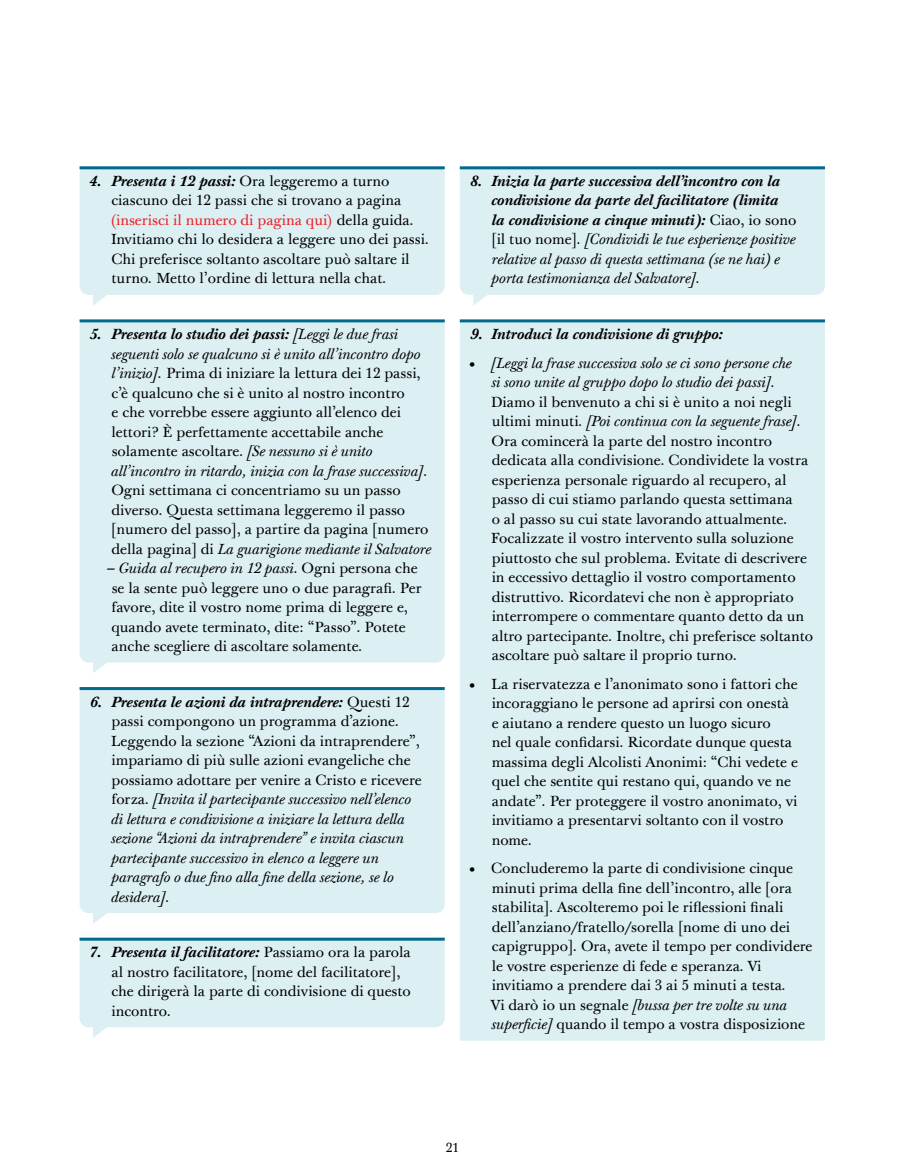
<style>
.page{position:relative;width:905px;height:1175px;background:#fff}
.page>*{position:absolute;margin:0;border:0;box-sizing:border-box;transform-origin:0 0}
.Speech_Bubble{font:14.25px/19.5px "Mc Kay Prolds Lat";color:#000}
.speechBub-bullet{font:14.25px/19.5px "Mc Kay Prolds Lat";color:#000}
.Speech_Bubble-2{font:italic 14.25px/19.5px "Mc Kay Prolds Lat";color:#000}
.speechBub-bulletLast{font:14.25px/19.5px "Mc Kay Prolds Lat";color:#000}
.Speech_Bubble-3{font:italic 700 14.25px/19.5px "Mc Kay Prolds Lat";color:#000}
.SBubble-first{font:italic 700 14.25px "Mc Kay Prolds Lat";color:#000}
.t1{font:12.75px "Mc Kay Prolds Lat";color:#000}
.s1{font-weight:700;font-style:italic}
.s2{color:#ed1d24}
.s3{font-style:italic}
.s4{font-weight:700}
.s5{font-style:normal}
.s6{font-weight:400;font-style:normal}
.s7{font-weight:400}
</style>
<div class="page">
<div style="left:80px;top:169px;width:365px;height:126px;background:#dceff3"></div>
<hr style="left:80px;top:166px;width:365px;height:3px;background:#00698c">
<div style="left:80px;top:322px;width:365px;height:340px;background:#dceff3"></div>
<hr style="left:80px;top:319px;width:365px;height:3px;background:#00698c">
<div style="left:80px;top:690px;width:365px;height:223px;background:#dceff3"></div>
<hr style="left:80px;top:687px;width:365px;height:3px;background:#00698c">
<hr style="left:80px;top:937px;width:365px;height:3px;background:#00698c">
<div style="left:460px;top:169px;width:365px;height:126px;background:#dceff3"></div>
<hr style="left:460px;top:166px;width:365px;height:3px;background:#00698c">
<div style="left:460px;top:322px;width:365px;height:718px;background:#dceff3"></div>
<hr style="left:460px;top:319px;width:365px;height:3px;background:#00698c">
<svg style="left:93px;top:292px;width:18px;height:13px"></svg>
<svg style="left:93px;top:659px;width:18px;height:14px"></svg>
<svg style="left:93px;top:910px;width:18px;height:13px"></svg>
<svg style="left:80px;top:939px;width:365px;height:98px;background:#dbeef2"></svg>
<svg style="left:473px;top:292px;width:18px;height:13px"></svg>
<p class="Speech_Bubble" style="left:110px;top:171px;width:318px;text-indent:-21px"><span class="s1">4. Presenta i 12 passi:</span> Ora leggeremo a turno ciascuno dei 12 passi che si trovano a pagina <span class="s2">(inserisci il numero di pagina qui)</span> della guida.<br>Invitiamo chi lo desidera a leggere uno dei passi.<br>Chi preferisce soltanto ascoltare può saltare il turno. Metto l’ordine di lettura nella chat.</p>
<p class="Speech_Bubble" style="left:111px;top:324px;width:321px;text-indent:-22px"><span class="s1">5. Presenta lo studio dei passi:</span> <span class="s3">[Leggi le due frasi seguenti solo se qualcuno si è unito all’incontro dopo l’inizio].</span> Prima di iniziare la lettura dei 12 passi, c’è qualcuno che si è unito al nostro incontro<br>e che vorrebbe essere aggiunto all’elenco dei lettori? È perfettamente accettabile anche solamente ascoltare. <span class="s3">[Se nessuno si è unito all’incontro in ritardo, inizia con la frase successiva].<br></span>Ogni settimana ci concentriamo su un passo diverso. Questa settimana leggeremo il passo [numero del passo], a partire da pagina [numero della pagina] di <span class="s3">La guarigione mediante il Salvatore</span></p>
<p class="Speech_Bubble" style="left:111px;top:558px;width:312px;text-indent:-5px"><span class="s3">– Guida al recupero in 12 passi</span>. Ogni persona che se la sente può leggere uno o due paragrafi. Per favore, dite il vostro nome prima di leggere e, quando avete terminato, dite: “Passo”. Potete anche scegliere di ascoltare solamente.</p>
<p class="Speech_Bubble-2" style="left:111px;top:692px;width:312px;text-indent:-21px"><span class="s4">6. Presenta le azioni da intraprendere:</span> <span class="s5">Questi 12 passi compongono un programma d’azione.<br>Leggendo la sezione “Azioni da intraprendere”, impariamo di più sulle azioni evangeliche che possiamo adottare per venire a Cristo e ricevere forza.</span> [Invita il partecipante successivo nell’elenco di lettura e condivisione a iniziare la lettura della sezione “Azioni da intraprendere” e invita ciascun partecipante successivo in elenco a leggere un paragrafo o due fino alla fine della sezione, se lo desidera].</p>
<p class="Speech_Bubble" style="left:111px;top:942px;width:301px;text-indent:-22px"><span class="s1">7. Presenta il facilitatore:</span> Passiamo ora la parola al nostro facilitatore, [nome del facilitatore], che dirigerà la parte di condivisione di questo incontro.</p>
<p class="Speech_Bubble-3" style="left:491px;top:171px;width:306px;text-indent:-21px">8. Inizia la parte successiva dell’incontro con la condivisione da parte del facilitatore (limita<br>la condivisione a cinque minuti): <span class="s6">Ciao, io sono [il tuo nome].</span> <span class="s7">[Condividi le tue esperienze positive relative al passo di questa settimana (se ne hai) e porta testimonianza del Salvatore].</span></p>
<p class="SBubble-first" style="left:471px;top:323px;width:254px">9. Introduci la condivisione di gruppo:</p>
<p class="speechBub-bullet" style="left:491px;top:353px;width:323px;text-indent:-22px">• <span class="s3">[Leggi la frase successiva solo se ci sono persone che<br>si sono unite al gruppo dopo lo studio dei passi].<br></span>Diamo il benvenuto a chi si è unito a noi negli ultimi minuti. <span class="s3">[Poi continua con la seguente frase].<br></span>Ora comincerà la parte del nostro incontro dedicata alla condivisione. Condividete la vostra esperienza personale riguardo al recupero, al passo di cui stiamo parlando questa settimana<br>o al passo su cui state lavorando attualmente.<br>Focalizzate il vostro intervento sulla soluzione piuttosto che sul problema. Evitate di descrivere in eccessivo dettaglio il vostro comportamento distruttivo. Ricordatevi che non è appropriato interrompere o commentare quanto detto da un altro partecipante. Inoltre, chi preferisce soltanto ascoltare può saltare il proprio turno.</p>
<p class="speechBub-bullet" style="left:491px;top:674px;width:308px;text-indent:-23px">• La riservatezza e l’anonimato sono i fattori che incoraggiano le persone ad aprirsi con onestà e aiutano a rendere questo un luogo sicuro<br>nel quale confidarsi. Ricordate dunque questa massima degli Alcolisti Anonimi: “Chi vedete e quel che sentite qui restano qui, quando ve ne andate”. Per proteggere il vostro anonimato, vi invitiamo a presentarvi soltanto con il vostro nome.</p>
<p class="speechBub-bulletLast" style="left:490px;top:858px;width:323px;text-indent:-22px">• Concluderemo la parte di condivisione cinque minuti prima della fine dell’incontro, alle [ora stabilita]. Ascolteremo poi le riflessioni finali dell’anziano/fratello/sorella [nome di uno dei capigruppo]. Ora, avete il tempo per condividere le vostre esperienze di fede e speranza. Vi invitiamo a prendere dai 3 ai 5 minuti a testa.<br>Vi darò io un segnale <span class="s3">[bussa per tre volte su una superficie]</span> quando il tempo a vostra disposizione</p>
<p class="t1" style="left:446px;top:1137px;width:15px">21</p>
</div>
